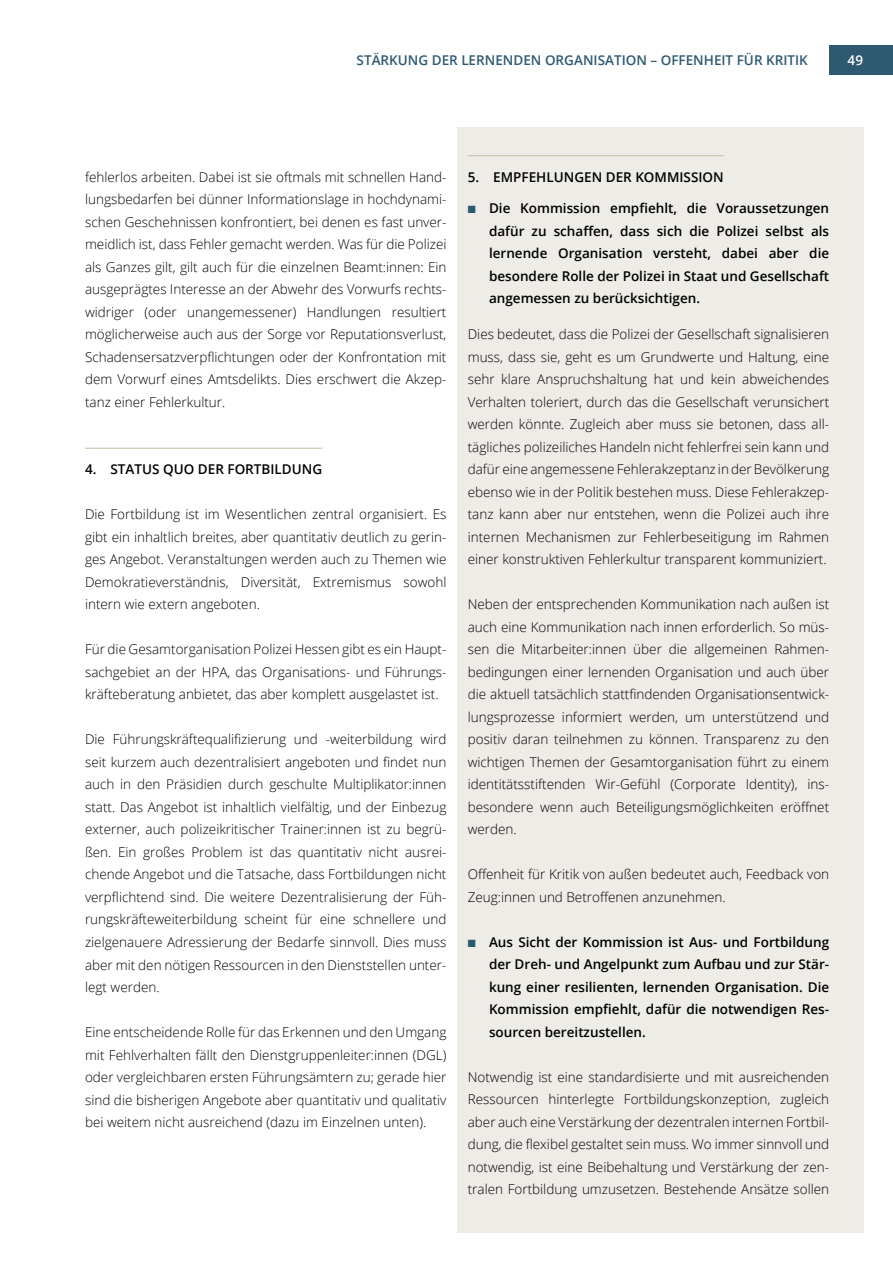
<style>
.page{position:relative;width:893px;height:1263px;background:#fff}
.page>*{position:absolute;margin:0;border:0;box-sizing:border-box;transform-origin:0 0}
.t1{font:300 13.5px/22.5px "Open Sans";color:#000;text-align:justify}
.t2{font:600 13.5px/22.5px "Open Sans";color:#000;text-align:justify}
.t3{font:600 13.5px "Open Sans";color:#000}
.t4{font:600 13.5px "Open Sans";color:#2d5971}
.t5{font:600 13.5px "Open Sans";color:#fff}
.s1{color:#2d5971}
</style>
<div class="page">
<div style="left:457px;top:128px;width:406px;height:1105px;background:#eeece7"></div>
<hr style="left:85px;top:448px;width:237px;height:1px;background:#c7c3b1">
<hr style="left:468px;top:155px;width:256px;height:1px;background:#c7c3b1">
<div style="left:829px;top:45px;width:64px;height:29px;background:#2d5971"></div>
<p class="t4" style="left:357px;top:51px;width:453px">STÄRKUNG DER LERNENDEN ORGANISATION – OFFENHEIT FÜR KRITIK</p>
<p class="t5" style="left:848px;top:51px;width:17px">49</p>
<p class="t1" style="left:85px;top:165px;width:363px">fehlerlos arbeiten. Dabei ist sie oftmals mit schnellen Hand&shy;lungsbedarfen bei dünner Informationslage in hochdynami&shy;schen Geschehnissen konfrontiert, bei denen es fast unver&shy;meidlich ist, dass Fehler gemacht werden. Was für die Polizei als Ganzes gilt, gilt auch für die einzelnen Beamt:innen: Ein ausgeprägtes Interesse an der Abwehr des Vorwurfs rechts&shy;widriger (oder unangemessener) Handlungen resultiert möglicherweise auch aus der Sorge vor Reputationsverlust, Schadensersatzverpflichtungen oder der Konfrontation mit dem Vorwurf eines Amtsdelikts. Dies erschwert die Akzep&shy;tanz einer Fehlerkultur.</p>
<p class="t3" style="left:85px;top:460px;width:239px">4. STATUS QUO DER FORTBILDUNG</p>
<p class="t1" style="left:85px;top:503px;width:363px">Die Fortbildung ist im Wesentlichen zentral organisiert. Es gibt ein inhaltlich breites, aber quantitativ deutlich zu gerin&shy;ges Angebot. Veranstaltungen werden auch zu Themen wie Demokratieverständnis, Diversität, Extremismus sowohl intern wie extern angeboten.</p>
<p class="t1" style="left:85px;top:638px;width:363px">Für die Gesamtorganisation Polizei Hessen gibt es ein Haupt&shy;sachgebiet an der HPA, das Organisations- und Führungs&shy;kräfteberatung anbietet, das aber komplett ausgelastet ist.</p>
<p class="t1" style="left:85px;top:728px;width:363px">Die Führungskräftequalifizierung und -weiterbildung wird seit kurzem auch dezentralisiert angeboten und findet nun auch in den Präsidien durch geschulte Multiplikator:innen statt. Das Angebot ist inhaltlich vielfältig, und der Einbezug externer, auch polizeikritischer Trainer:innen ist zu begrü&shy;ßen. Ein großes Problem ist das quantitativ nicht ausrei&shy;chende Angebot und die Tatsache, dass Fortbildungen nicht verpflichtend sind. Die weitere Dezentralisierung der Füh&shy;rungskräfteweiterbildung scheint für eine schnellere und zielgenauere Adressierung der Bedarfe sinnvoll. Dies muss aber mit den nötigen Ressourcen in den Dienststellen unter&shy;legt werden.</p>
<p class="t1" style="left:85px;top:1020px;width:363px">Eine entscheidende Rolle für das Erkennen und den Umgang mit Fehlverhalten fällt den Dienstgruppenleiter:innen (DGL) oder vergleichbaren ersten Führungsämtern zu; gerade hier sind die bisherigen Angebote aber quantitativ und qualitativ bei weitem nicht ausreichend (dazu im Einzelnen unten).</p>
<p class="t3" style="left:468px;top:168px;width:258px">5. EMPFEHLUNGEN DER KOMMISSION</p>
<p class="t2" style="left:489px;top:197px;width:342px;text-indent:-21px"><span class="s1">■</span> Die Kommission empfiehlt, die Voraussetzungen dafür zu schaffen, dass sich die Polizei selbst als lernende Organisation versteht, dabei aber die besondere Rolle der Polizei in Staat und Gesellschaft angemessen zu berücksichtigen.</p>
<p class="t1" style="left:468px;top:323px;width:363px">Dies bedeutet, dass die Polizei der Gesellschaft signalisieren muss, dass sie, geht es um Grundwerte und Haltung, eine sehr klare Anspruchshaltung hat und kein abweichendes Verhalten toleriert, durch das die Gesellschaft verunsichert werden könnte. Zugleich aber muss sie betonen, dass all&shy;tägliches polizeiliches Handeln nicht fehlerfrei sein kann und dafür eine angemessene Fehlerakzeptanz in der Bevölkerung ebenso wie in der Politik bestehen muss. Diese Fehlerakzep&shy;tanz kann aber nur entstehen, wenn die Polizei auch ihre internen Mechanismen zur Fehlerbeseitigung im Rahmen einer konstruktiven Fehlerkultur transparent kommuniziert.</p>
<p class="t1" style="left:468px;top:593px;width:363px">Neben der entsprechenden Kommunikation nach außen ist auch eine Kommunikation nach innen erforderlich. So müs&shy;sen die Mitarbeiter:innen über die allgemeinen Rahmen&shy;bedingungen einer lernenden Organisation und auch über die aktuell tatsächlich stattfindenden Organisationsentwick&shy;lungsprozesse informiert werden, um unterstützend und positiv daran teilnehmen zu können. Transparenz zu den wichtigen Themen der Gesamtorganisation führt zu einem identitätsstiftenden Wir-Gefühl (Corporate Identity), ins&shy;besondere wenn auch Beteiligungsmöglichkeiten eröffnet werden.</p>
<p class="t1" style="left:468px;top:863px;width:363px">Offenheit für Kritik von außen bedeutet auch, Feedback von<br>Zeug:innen und Betroffenen anzunehmen.</p>
<p class="t2" style="left:489px;top:930px;width:342px;text-indent:-21px"><span class="s1">■</span> Aus Sicht der Kommission ist Aus- und Fortbildung der Dreh- und Angelpunkt zum Aufbau und zur Stär&shy;kung einer resilienten, lernenden Organisation. Die Kommission empfiehlt, dafür die notwendigen Res&shy;sourcen bereitzustellen.</p>
<p class="t1" style="left:468px;top:1065px;width:363px">Notwendig ist eine standardisierte und mit ausreichenden Ressourcen hinterlegte Fortbildungskonzeption, zugleich aber auch eine Verstärkung der dezentralen internen Fortbil&shy;dung, die flexibel gestaltet sein muss. Wo immer sinnvoll und notwendig, ist eine Beibehaltung und Verstärkung der zen&shy;tralen Fortbildung umzusetzen. Bestehende Ansätze sollen</p>
</div>
